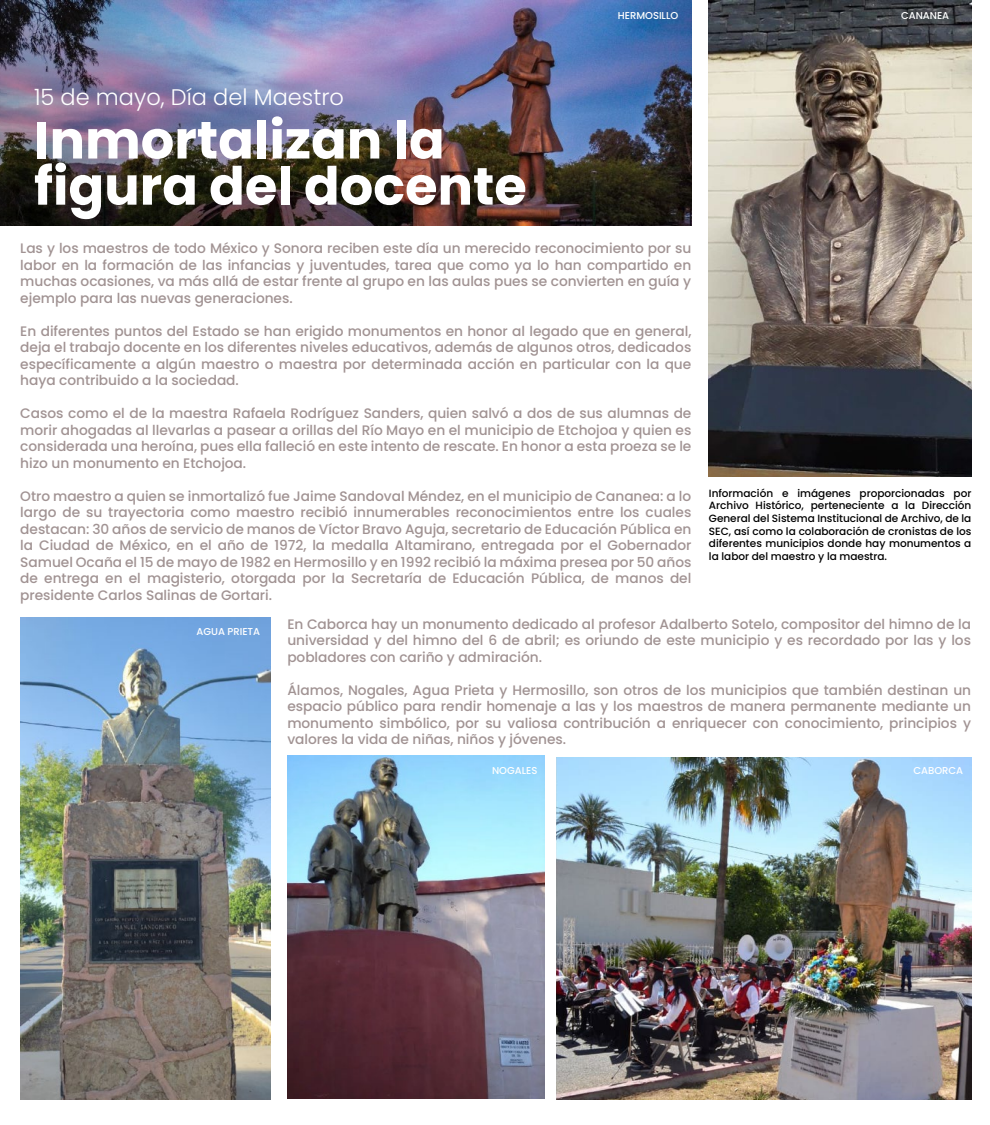
<style>
.page{position:relative;width:990px;height:1125px;background:#fff}
.page>*{position:absolute;margin:0;border:0;box-sizing:border-box;transform-origin:0 0}
.t1{font:700 52.62px/46.1px "Poppins";color:#fff}
.t2{font:300 22.5px "Poppins";color:#fff}
.t3{font:500 13.75px/16.5px "Poppins";letter-spacing:-.005em;color:#a19393;text-align:justify}
.t4{font:500 10.5px/12.6px "Poppins";letter-spacing:-.005em;color:#000;text-align:justify}
.t5{font:500 10px "Poppins";letter-spacing:-.005em;color:#fff}
</style>
<div class="page">
<img style="left:20px;top:618px;width:250px;height:482px">
<img style="left:568px;top:0;width:123px;height:226px">
<img style="left:0;top:0;width:568px;height:226px">
<img style="left:709px;top:0;width:262px;height:477px">
<img style="left:557px;top:757px;width:414px;height:343px">
<img style="left:287px;top:756px;width:257px;height:342px">
<h2 class="t2" style="left:34px;top:84px;width:312px">15 de mayo, Día del Maestro</h2>
<h1 class="t1" style="left:34px;top:117px;width:494px">Inmortalizan la figura del docente</h1>
<p class="t5" style="left:618px;top:10px;width:62px">HERMOSILLO</p>
<p class="t5" style="left:901px;top:10px;width:50px">CANANEA</p>
<p class="t3" style="left:20px;top:240px;width:673px">Las y los maestros de todo México y Sonora reciben este día un merecido reconocimiento por su labor en la formación de las infancias y juventudes, tarea que como ya lo han compartido en muchas ocasiones, va más allá de estar frente al grupo en las aulas pues se convierten en guía y ejemplo para las nuevas generaciones.</p>
<p class="t3" style="left:20px;top:323px;width:673px">En diferentes puntos del Estado se han erigido monumentos en honor al legado que en general, deja el trabajo docente en los diferentes niveles educativos, además de algunos otros, dedicados específicamente a algún maestro o maestra por determinada acción en particular con la que haya contribuido a la sociedad.</p>
<p class="t3" style="left:20px;top:405px;width:673px">Casos como el de la maestra Rafaela Rodríguez Sanders, quien salvó a dos de sus alumnas de morir ahogadas al llevarlas a pasear a orillas del Río Mayo en el municipio de Etchojoa y quien es considerada una heroína, pues ella falleció en este intento de rescate. En honor a esta proeza se le hizo un monumento en Etchojoa.</p>
<p class="t3" style="left:20px;top:488px;width:673px">Otro maestro a quien se inmortalizó fue Jaime Sandoval Méndez, en el municipio de Cananea: a lo largo de su trayectoria como maestro recibió innumerables reconocimientos entre los cuales destacan: 30 años de servicio de manos de Víctor Bravo Aguja, secretario de Educación Pública en la Ciudad de México, en el año de 1972, la medalla Altamirano, entregada por el Gobernador Samuel Ocaña el 15 de mayo de 1982 en Hermosillo y en 1992 recibió la máxima presea por 50 años de entrega en el magisterio, otorgada por la Secretaría de Educación Pública, de manos del presidente Carlos Salinas de Gortari.</p>
<p class="t3" style="left:287px;top:616px;width:685px">En Caborca hay un monumento dedicado al profesor Adalberto Sotelo, compositor del himno de la universidad y del himno del 6 de abril; es oriundo de este municipio y es recordado por las y los pobladores con cariño y admiración.</p>
<p class="t3" style="left:287px;top:682px;width:685px">Álamos, Nogales, Agua Prieta y Hermosillo, son otros de los municipios que también destinan un espacio público para rendir homenaje a las y los maestros de manera permanente mediante un monumento simbólico, por su valiosa contribución a enriquecer con conocimiento, principios y valores la vida de niñas, niños y jóvenes.</p>
<p class="t4" style="left:709px;top:487px;width:264px">Información e imágenes proporcionadas por Archivo Histórico, perteneciente a la Dirección General del Sistema Institucional de Archivo, de la SEC, así como la colaboración de cronistas de los diferentes municipios donde hay monumentos a la labor del maestro y la maestra.</p>
<p class="t5" style="left:196px;top:625px;width:65px">AGUA PRIETA</p>
<p class="t5" style="left:492px;top:764px;width:47px">NOGALES</p>
<p class="t5" style="left:914px;top:764px;width:51px">CABORCA</p>
</div>
